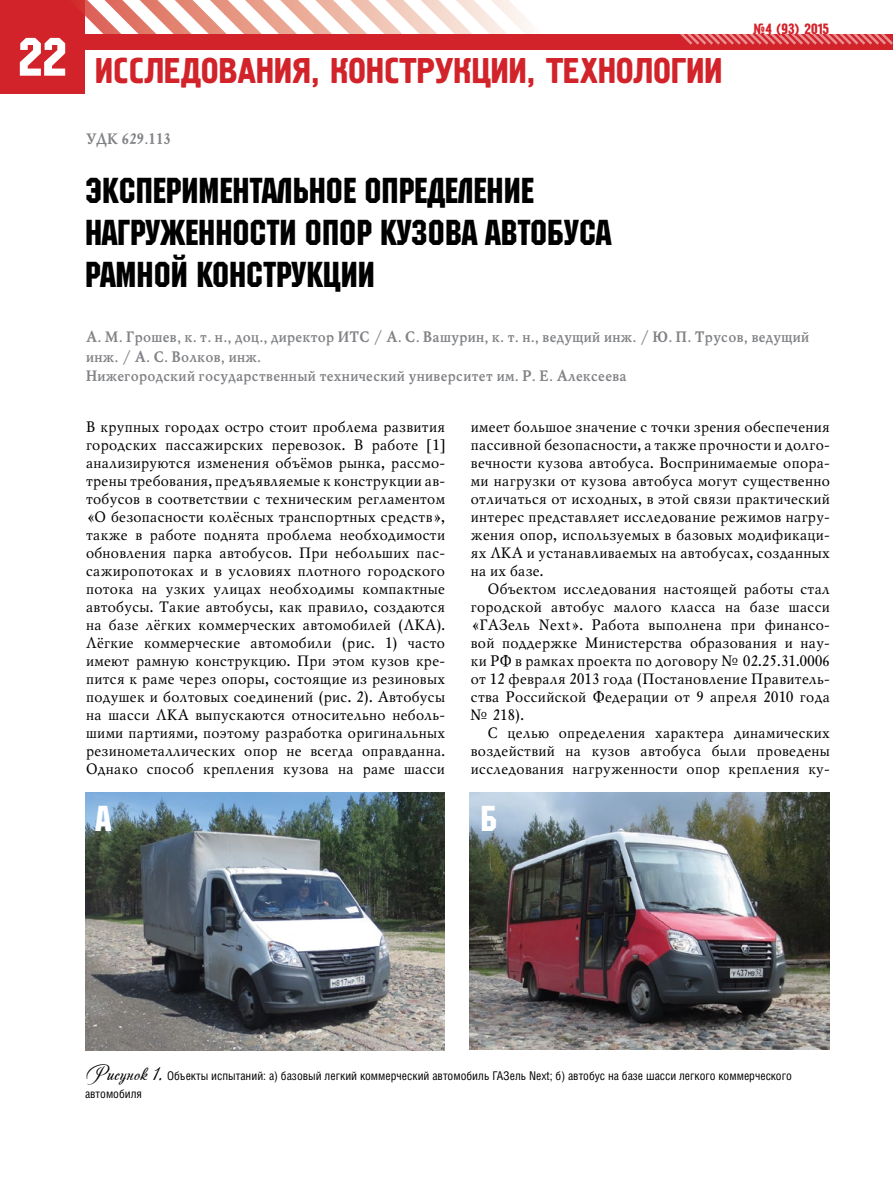
<style>
.page{position:relative;width:893px;height:1191px;background:#fff}
.page>*{position:absolute;margin:0;border:0;box-sizing:border-box;transform-origin:0 0}
.t1{font:36px/42px "Machine C";color:#000}
.t2{font:36px "Pollock 1 C";color:#d2232a}
.t3{font:36px "Machine C";color:#fff}
.t4{font:15px/18px "Mysl C";color:#000;text-align:justify}
.t5{font:700 15px/19.5px "Mysl C";color:#808285}
.t6{font:15px "Pollock 1 C";color:#d2232a}
.t7{font:12px/18px "Helios Cond";color:#000}
.s1{font-family:"Andantinoscript";font-size:21px}
</style>
<div class="page">
<div style="left:0;top:0;width:85px;height:94px;background:#d2232a"></div>
<svg style="left:77px;top:0;width:454px;height:34px"></svg>
<div style="left:81px;top:34px;width:812px;height:16px;background:#d2232a"></div>
<svg style="left:680px;top:34px;width:213px;height:11px"></svg>
<img style="left:85px;top:792px;width:359px;height:258px">
<img style="left:470px;top:792px;width:359px;height:257px">
<h1 class="t2" style="left:18px;top:51px;width:686px"><sup>22</sup> Исследования, конструкции , технологии</h1>
<p class="t5" style="left:85px;top:130px;width:87px">УДК 629.113</p>
<p class="t6" style="left:753px;top:21px;width:78px">№4 (93) 2015</p>
<h1 class="t1" style="left:85px;top:168px;width:528px">ЭКСПЕРИМЕНТАЛЬНОЕ ОПРЕДЕЛЕНИЕ<br>НАГРУЖЕННОСТИ ОПОР КУЗОВА АВТОБУСА<br>РАМНОЙ КОНСТРУКЦИИ</h1>
<p class="t5" style="left:85px;top:328px;width:725px">А. М. Грошев, к. т. н., доц., директор ИТС / А. С. Вашурин, к. т. н., ведущий инж. / Ю. П. Трусов, ведущий инж. / А. С. Волков, инж.<br>Нижегородский государственный технический университет им. Р. Е. Алексеева</p>
<p class="t4" style="left:470px;top:418px;width:361px">имеет большое значение с точки зрения обеспечения пассивной безопасности, а также прочности и долго&shy;вечности кузова автобуса. Воспринимаемые опора&shy;ми нагрузки от кузова автобуса могут существенно отличаться от исходных, в этой связи практический интерес представляет исследование режимов нагру&shy;жения опор, используемых в базовых модификаци&shy;ях ЛКА и устанавливаемых на автобусах, созданных на их базе.</p>
<p class="t4" style="left:470px;top:580px;width:361px;text-indent:17px">Объектом исследования настоящей работы стал городской автобус малого класса на базе шасси «ГАЗель Next». Работа выполнена при финансо&shy;вой поддержке Министерства образования и нау&shy;ки РФ в рамках проекта по договору № 02.25.31.0006 от 12 февраля 2013 года (Постановление Правитель&shy;ства Российской Федерации от 9 апреля 2010 года № 218).</p>
<p class="t4" style="left:470px;top:724px;width:361px;text-indent:17px">С целью определения характера динамических воздействий на кузов автобуса были проведены исследования нагруженности опор крепления ку-</p>
<p class="t4" style="left:85px;top:418px;width:361px">В крупных городах остро стоит проблема развития городских пассажирских перевозок. В работе [1] анализируются изменения объёмов рынка, рассмо&shy;трены требования, предъявляемые к конструкции ав&shy;тобусов в соответствии с техническим регламентом «О безопасности колёсных транспортных средств», также в работе поднята проблема необходимости обновления парка автобусов. При небольших пас&shy;сажиропотоках и в условиях плотного городского потока на узких улицах необходимы компактные автобусы. Такие автобусы, как правило, создаются на базе лёгких коммерческих автомобилей (ЛКА).<br>Лёгкие коммерческие автомобили (рис. 1) часто имеют рамную конструкцию. При этом кузов кре&shy;пится к раме через опоры, состоящие из резиновых подушек и болтовых соединений (рис. 2). Автобусы на шасси ЛКА выпускаются относительно неболь&shy;шими партиями, поэтому разработка оригинальных резинометаллических опор не всегда оправданна.<br>Однако способ крепления кузова на раме шасси</p>
<h1 class="t3" style="left:96px;top:797px;width:17px">А</h1>
<h1 class="t3" style="left:480px;top:797px;width:19px">Б</h1>
<p class="t7" style="left:85px;top:1067px;width:708px"><span class="s1">Рисунок 1.</span> Объекты испытаний: а) базовый легкий коммерческий автомобиль ГАЗель Next; б) автобус на базе шасси легкого коммерческого автомобиля</p>
</div>
